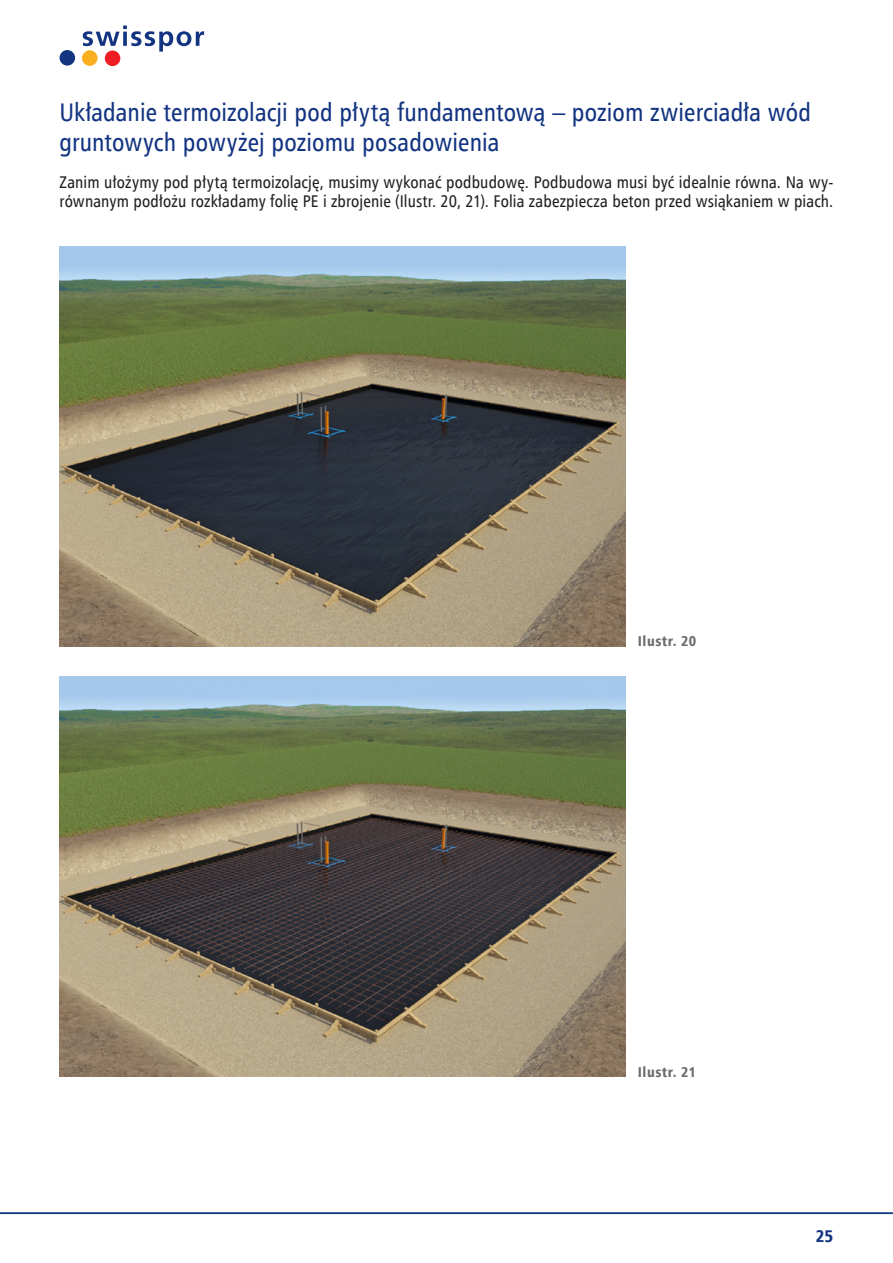
<style>
.page{position:relative;width:893px;height:1263px;background:#fff}
.page>*{position:absolute;margin:0;border:0;box-sizing:border-box;transform-origin:0 0}
.t1{font:25.5px/30px "Humnst 777 Cn EU";letter-spacing:.005em;color:#133481}
.t2{font:16.95px/19.5px "Humnst 777 Cn EU";letter-spacing:.01em;color:#231f20}
.t3{font:16.95px "Humnst 777 Blk Cn EU";color:#133481}
.t4{font:14.25px "Humnst 777 Blk Cn EU";letter-spacing:.04em;color:#6c6d70}
</style>
<div class="page">
<img style="left:60px;top:246px;width:565px;height:400px">
<img style="left:60px;top:676px;width:565px;height:401px">
<svg style="left:83px;top:26px;width:121px;height:26px"></svg>
<div style="left:60px;top:50px;width:15px;height:16px;background:#133481;border-radius:50%"></div>
<div style="left:82px;top:50px;width:16px;height:16px;background:#fbaf20;border-radius:50%"></div>
<div style="left:105px;top:51px;width:15px;height:15px;background:#ee1d23;border-radius:50%"></div>
<hr style="left:0;top:1212px;width:893px;height:2px;background:#133481">
<h1 class="t1" style="left:60px;top:97px;width:753px">Układanie termoizolacji pod płytą fundamentową – poziom zwierciadła wód gruntowych powyżej poziomu posadowienia</h1>
<p class="t2" style="left:60px;top:172px;width:775px">Zanim ułożymy pod płytą termoizolację, musimy wykonać podbudowę. Podbudowa musi być idealnie równa. Na wy&shy;równanym podłożu rozkładamy folię PE i zbrojenie (Ilustr. 20, 21). Folia zabezpiecza beton przed wsiąkaniem w piach.</p>
<p class="t4" style="left:638px;top:632px;width:60px">Ilustr. 20</p>
<p class="t4" style="left:638px;top:1062px;width:60px">Ilustr. 21</p>
<p class="t3" style="left:816px;top:1225px;width:19px">25</p>
</div>
